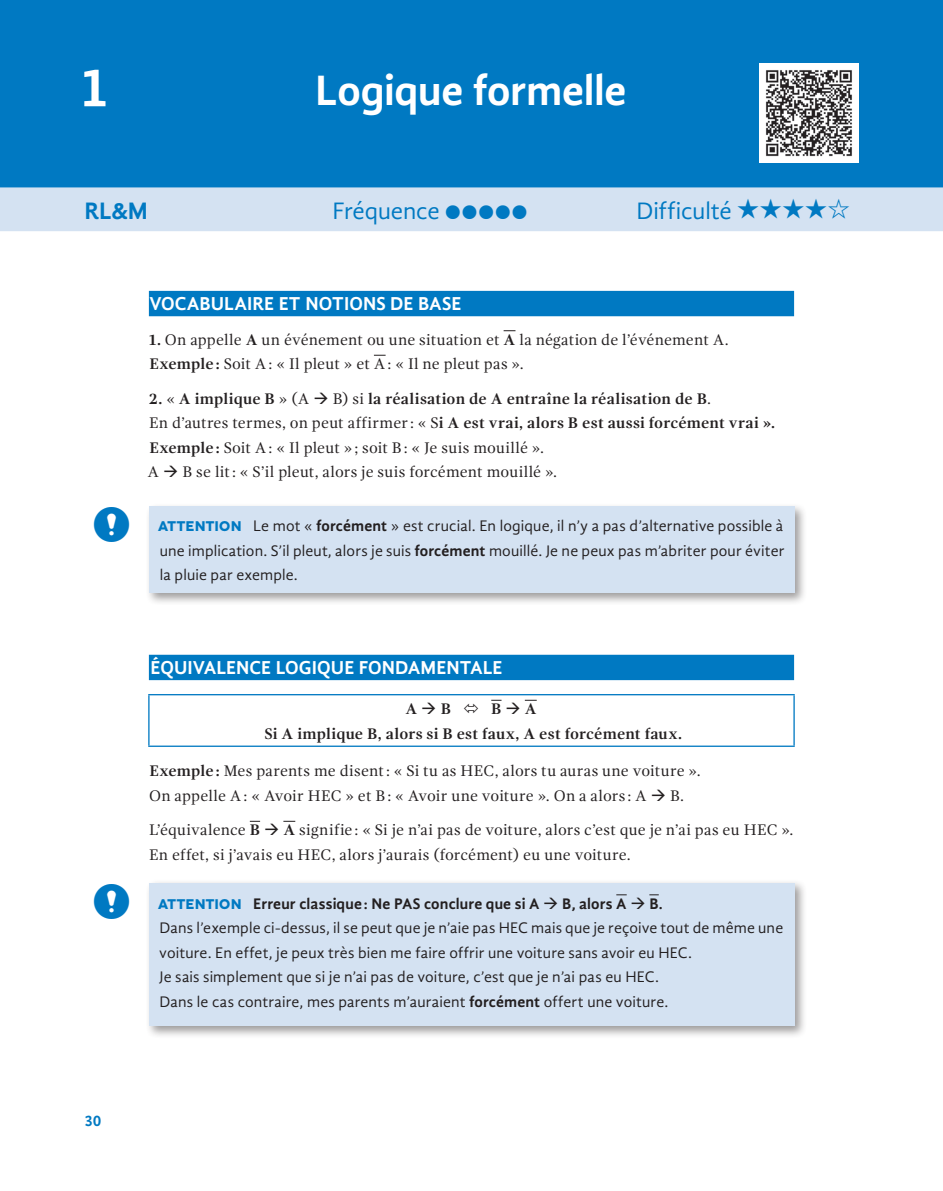
<style>
.page{position:relative;width:943px;height:1191px;background:#fff}
.page>*{position:absolute;margin:0;border:0;box-sizing:border-box;transform-origin:0 0}
.t1{font:700 56px "Gandhi Sans";color:#fff}
.t2{font:700 43.75px "Gandhi Sans";letter-spacing:-.005em;color:#fff}
.t3{font:35px "Web Hosting Hub Glyphs";color:#0079c2}
.t4{font:24.5px "Gandhi Sans";letter-spacing:-.005em;color:#0079c2}
.t5{font:700 24.5px "Gandhi Sans";color:#0079c2}
.t6{font:700 19.25px "Gandhi Sans";color:#fff}
.t7{font:15.75px/24.5px "Gandhi Serif";letter-spacing:.01em;color:#231f20}
.t8{font:15.75px/24.5px "Gandhi Sans";letter-spacing:.01em;color:#231f20;text-align:justify}
.t9{font:700 15.75px/24.5px "Gandhi Serif";letter-spacing:.005em;color:#231f20}
.t10{font:700 15.75px "Gandhi Sans";color:#0079c2}
.s1{font-weight:700}
.s2{font-family:"Novecentowide";font-weight:700;font-size:14px;color:#0079c2}
</style>
<div class="page">
<div style="left:0;top:0;width:943px;height:190px;background:#0079c2"></div>
<div style="left:0;top:187px;width:943px;height:44px;background:#d4e2f2"></div>
<div style="left:149px;top:291px;width:645px;height:25px;background:#0079c2"></div>
<div style="left:149px;top:655px;width:645px;height:25px;background:#0079c2"></div>
<svg style="left:503px;top:330px;width:12px;height:1px"></svg>
<div style="left:145px;top:503px;width:662px;height:103px;background:#231f20;opacity:.45"></div>
<div style="left:149px;top:506px;width:645px;height:87px;background:#d4e2f2"></div>
<hr style="left:148px;top:694px;width:646px;height:1px;background:#0079c2">
<hr style="left:148px;top:695px;width:1px;height:50px;background:#0079c2">
<hr style="left:793px;top:695px;width:1px;height:50px;background:#0079c2">
<hr style="left:148px;top:745px;width:646px;height:2px;background:#0079c2">
<svg style="left:283px;top:821px;width:12px;height:1px"></svg>
<div style="left:145px;top:879px;width:662px;height:159px;background:#231f20;opacity:.45"></div>
<div style="left:149px;top:883px;width:645px;height:142px;background:#d4e2f2"></div>
<img style="left:759px;top:63px;width:99px;height:99px">
<h1 class="t1" style="left:79px;top:55px;width:32px">1</h1>
<h2 class="t2" style="left:315px;top:65px;width:313px">Logique formelle</h2>
<h3 class="t5" style="left:85px;top:196px;width:65px">RL&amp;M</h3>
<h3 class="t4" style="left:332px;top:196px;width:109px">Fréquence</h3>
<h3 class="t4" style="left:636px;top:196px;width:97px">Difficulté</h3>
<h3 class="t3" style="left:94px;top:509px;width:36px">˵</h3>
<p class="t6" style="left:149px;top:293px;width:314px">VOCABULAIRE ET NOTIONS DE BASE</p>
<p class="t7" style="left:148px;top:327px;width:582px"><span class="s1">1.</span> On appelle <span class="s1">A</span> un événement ou une situation et <span class="s1">A</span> la négation de l’événement A.<br><span class="s1">Exemple:</span> Soit A: « Il pleut » et A: « Il ne pleut pas ».</p>
<p class="t7" style="left:147px;top:386px;width:629px"><span class="s1">2.</span> « <span class="s1">A implique B</span> » (A → B) si <span class="s1">la réalisation de A entraîne la réalisation de B</span>.<br>En d’autres termes, on peut affirmer : « S<span class="s1">i A est vrai, alors B est aussi forcément vrai ».<br>Exemple:</span> Soit A: « Il pleut »; soit B: « Je suis mouillé ».<br>A → B se lit: « S’il pleut, alors je suis forcément mouillé ».</p>
<p class="t8" style="left:158px;top:513px;width:628px"><span class="s2">ATTENTION</span> Le mot « <span class="s1">forcément</span> » est crucial. En logique, il n’y a pas d’alternative possible à une implication. S’il pleut, alors je suis <span class="s1">forcément</span> mouillé. Je ne peux pas m’abriter pour éviter la pluie par exemple.</p>
<h3 class="t3" style="left:94px;top:886px;width:36px">˵</h3>
<p class="t6" style="left:151px;top:656px;width:353px">ÉQUIVALENCE LOGIQUE FONDAMENTALE</p>
<p class="t9" style="left:405px;top:696px;width:47px">A → B</p>
<p class="t9" style="left:264px;top:696px;width:419px;text-indent:227px">B→A<br>Si A implique B, alors si B est faux, A est forcément faux.</p>
<p class="t7" style="left:149px;top:759px;width:553px"><span class="s1">Exemple:</span> Mes parents me disent: « Si tu as HEC, alors tu auras une voiture ».<br>On appelle A: « Avoir HEC » et B: « Avoir une voiture ». On a alors : A → B.</p>
<p class="t7" style="left:149px;top:818px;width:645px">L’équivalence <span class="s1">B</span> → <span class="s1">A</span> signifie: « Si je n’ai pas de voiture, alors c’est que je n’ai pas eu HEC ».<br>En effet, si j’avais eu HEC, alors j’aurais (forcément) eu une voiture.</p>
<p class="t8" style="left:158px;top:891px;width:626px;text-align:left"><span class="s2">ATTENTION</span> <span class="s1">Erreur classique: Ne PAS conclure que si A</span> → <span class="s1">B, alors A</span> → <span class="s1">B.<br></span>Dans l’exemple ci-dessus, il se peut que je n’aie pas HEC mais que je reçoive tout de même une voiture. En effet, je peux très bien me faire offrir une voiture sans avoir eu HEC.<br>Je sais simplement que si je n’ai pas de voiture, c’est que je n’ai pas eu HEC.<br>Dans le cas contraire, mes parents m’auraient <span class="s1">forcément</span> offert une voiture.</p>
<p class="t10" style="left:84px;top:1112px;width:19px">30</p>
</div>
